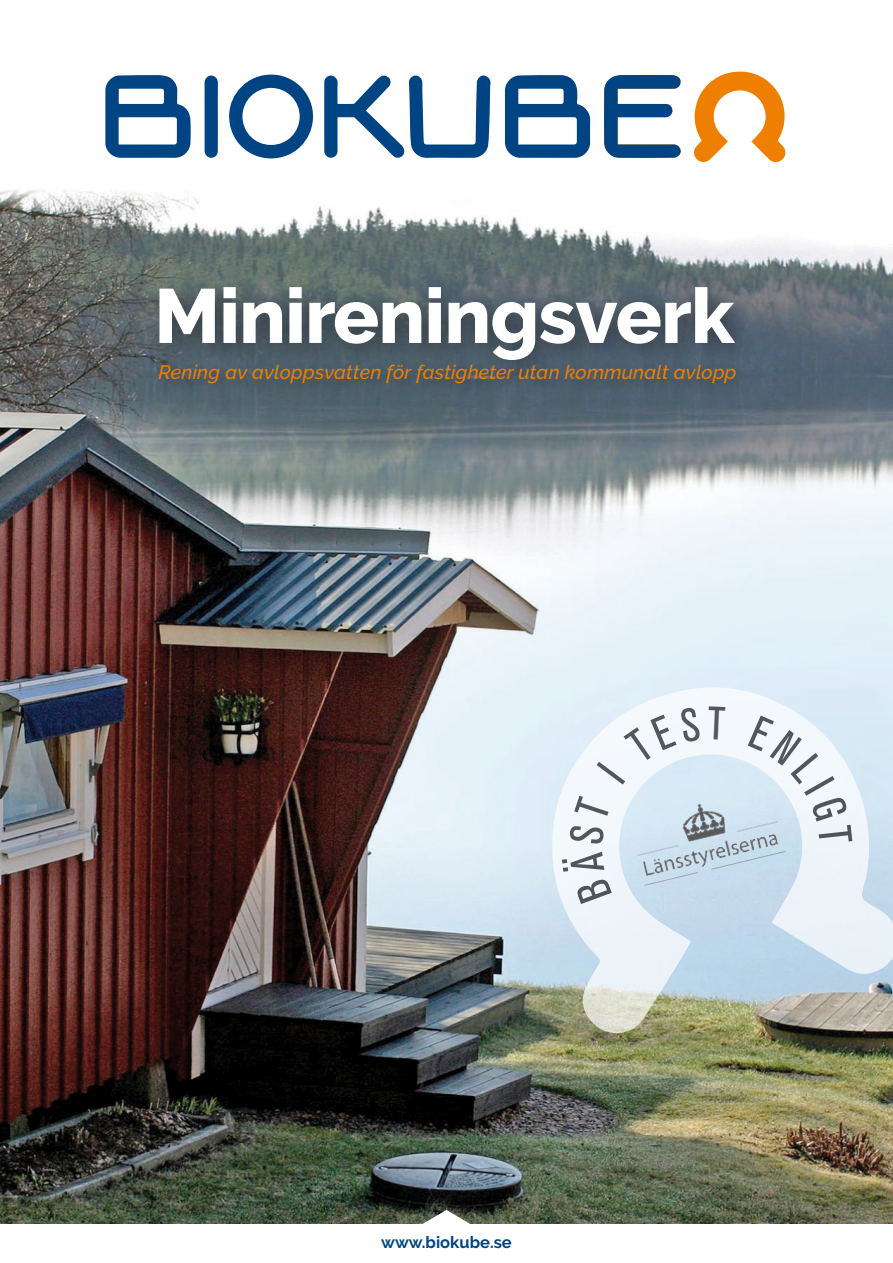
<style>
.page{position:relative;width:893px;height:1263px;background:#fff}
.page>*{position:absolute;margin:0;border:0;box-sizing:border-box;transform-origin:0 0}
.t1{font:800 76.5px "Raleway";letter-spacing:-.01em;color:#fff}
.t2{font:italic 500 19.5px "Raleway";letter-spacing:.01em;color:#ee7f00}
.t3{font:700 16.5px "Raleway";color:#004483}
</style>
<div class="page">
<svg style="left:604px;top:75px;width:77px;height:83px"></svg>
<svg style="left:105px;top:75px;width:86px;height:83px"></svg>
<svg style="left:505px;top:75px;width:85px;height:83px"></svg>
<svg style="left:229px;top:74px;width:84px;height:84px"></svg>
<svg style="left:324px;top:75px;width:167px;height:83px"></svg>
<svg style="left:205px;top:75px;width:13px;height:83px"></svg>
<svg style="left:694px;top:72px;width:92px;height:90px"></svg>
<img style="left:0;top:190px;width:893px;height:1034px">
<div style="left:146px;top:274px;width:613px;height:112px;background:#1a171c;opacity:.5"></div>
<div style="left:153px;top:357px;width:600px;height:43px;background:#4c5d6a"></div>
<svg style="left:419px;top:1210px;width:55px;height:14px"></svg>
<svg style="left:547px;top:684px;width:346px;height:353px;background:#cfdade"></svg>
<img style="left:623px;top:784px;width:170px;height:103px">
<div style="left:561px;top:852px;width:51px;height:52px;background:#f1f6fa"></div>
<div style="left:569px;top:796px;width:41px;height:48px;background:#f3f8fb"></div>
<svg style="left:597px;top:707px;width:104px;height:77px"></svg>
<svg style="left:708px;top:706px;width:17px;height:34px"></svg>
<svg style="left:748px;top:715px;width:104px;height:129px"></svg>
<h1 class="t1" style="left:154px;top:273px;width:582px">Minireningsverk</h1>
<p class="t2" style="left:158px;top:360px;width:580px">Rening av avloppsvatten för fastigheter utan kommunalt avlopp</p>
<p class="t3" style="left:381px;top:1232px;width:132px">www.biokube.se</p>
</div>
